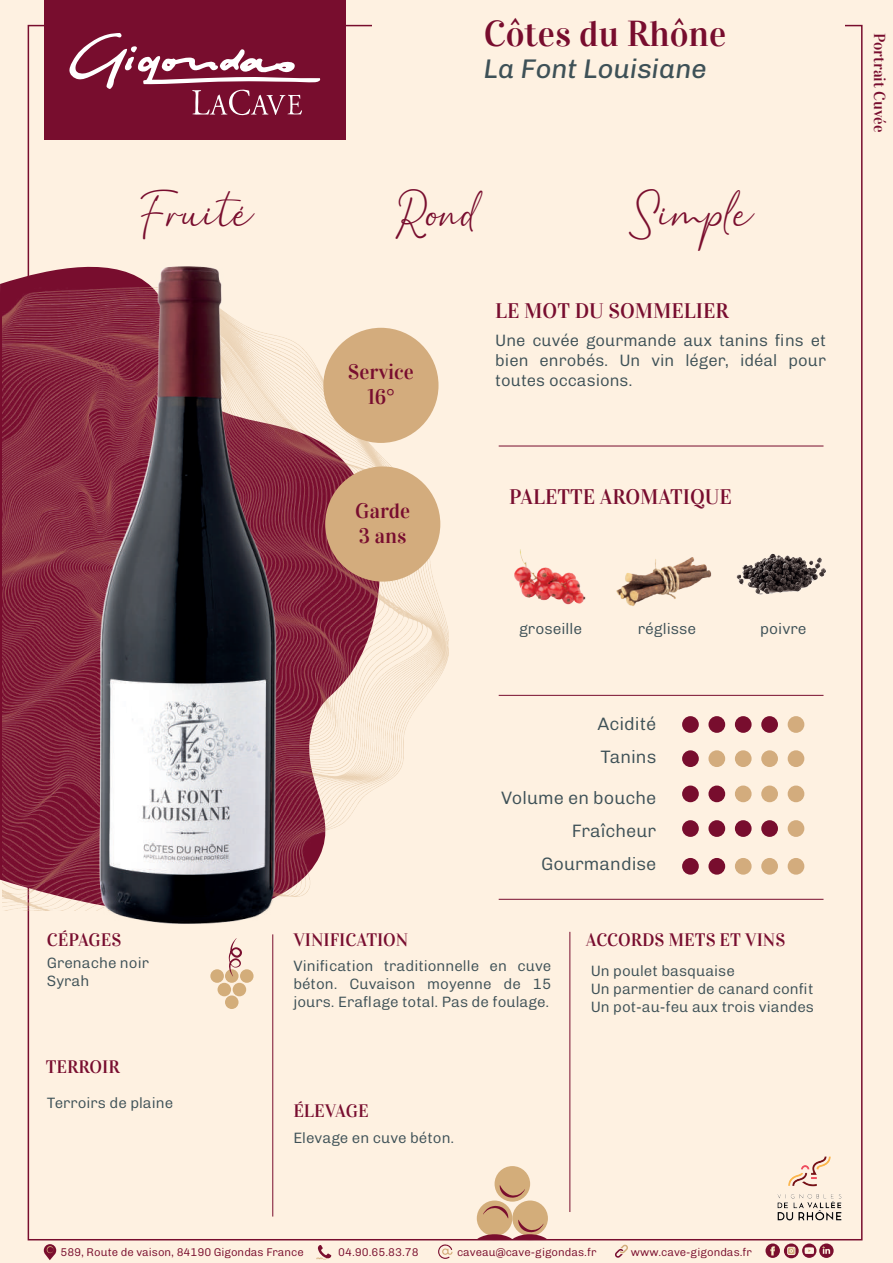
<style>
.page{position:relative;width:893px;height:1263px;background:#fef1e1}
.page>*{position:absolute;margin:0;border:0;box-sizing:border-box;transform-origin:0 0}
.t1{font:36px "Vidaloka";color:#780d2e}
.t2{font:31.5px "Balista";color:#780d2e}
.t3{font:31.5px "Balista";color:#7a0e2e}
.t4{font:italic 27px "Chivo";color:#3e5157}
.t5{font:21px/25.2px "Vidaloka";color:#780d2f;text-align:center}
.t6{font:18px "Vidaloka";color:#780d2f}
.t7{font:300 18px/32.5px "Chivo";color:#3e5157;text-align:right}
.t8{font:300 16.5px/19.8px "Chivo";color:#3e5157;text-align:justify}
.t9{font:15.9px "Vidaloka";color:#780d2e}
.t10{font:300 15.45px "Chivo";color:#3e5157}
.t11{font:300 15px/18px "Chivo";color:#3e5157}
.t12{font:300 11.25px "Chivo";color:#7a0e2e}
</style>
<div class="page">
<img style="left:401px;top:331px;width:47px;height:437px">
<hr style="left:499px;top:446px;width:324px;height:1px;background:#780d2e">
<hr style="left:499px;top:695px;width:324px;height:1px;background:#780d2e">
<hr style="left:499px;top:899px;width:324px;height:1px;background:#780d2e">
<div style="left:682px;top:716px;width:17px;height:17px;background:#780d2e;border-radius:50%"></div>
<div style="left:708px;top:716px;width:17px;height:17px;background:#780d2e;border-radius:50%"></div>
<div style="left:735px;top:716px;width:17px;height:17px;background:#780d2e;border-radius:50%"></div>
<div style="left:761px;top:716px;width:17px;height:17px;background:#780d2e;border-radius:50%"></div>
<div style="left:788px;top:716px;width:16px;height:17px;background:#d3ac7d;border-radius:50%"></div>
<div style="left:682px;top:750px;width:17px;height:17px;background:#780d2e;border-radius:50%"></div>
<div style="left:708px;top:750px;width:17px;height:17px;background:#d3ac7d;border-radius:50%"></div>
<div style="left:735px;top:750px;width:17px;height:17px;background:#d3ac7d;border-radius:50%"></div>
<div style="left:761px;top:750px;width:17px;height:17px;background:#d3ac7d;border-radius:50%"></div>
<div style="left:788px;top:750px;width:16px;height:17px;background:#d3ac7d;border-radius:50%"></div>
<div style="left:682px;top:785px;width:17px;height:17px;background:#780d2e;border-radius:50%"></div>
<div style="left:708px;top:785px;width:17px;height:17px;background:#780d2e;border-radius:50%"></div>
<div style="left:735px;top:785px;width:17px;height:17px;background:#d3ac7d;border-radius:50%"></div>
<div style="left:761px;top:785px;width:17px;height:17px;background:#d3ac7d;border-radius:50%"></div>
<div style="left:788px;top:785px;width:16px;height:17px;background:#d3ac7d;border-radius:50%"></div>
<div style="left:682px;top:820px;width:17px;height:17px;background:#780d2e;border-radius:50%"></div>
<div style="left:708px;top:820px;width:17px;height:17px;background:#780d2e;border-radius:50%"></div>
<div style="left:735px;top:820px;width:17px;height:17px;background:#780d2e;border-radius:50%"></div>
<div style="left:761px;top:820px;width:17px;height:17px;background:#780d2e;border-radius:50%"></div>
<div style="left:788px;top:820px;width:16px;height:17px;background:#d3ac7d;border-radius:50%"></div>
<div style="left:682px;top:858px;width:17px;height:17px;background:#780d2e;border-radius:50%"></div>
<div style="left:708px;top:858px;width:17px;height:17px;background:#780d2e;border-radius:50%"></div>
<div style="left:735px;top:858px;width:17px;height:17px;background:#d3ac7d;border-radius:50%"></div>
<div style="left:761px;top:858px;width:17px;height:17px;background:#d3ac7d;border-radius:50%"></div>
<div style="left:788px;top:858px;width:16px;height:17px;background:#d3ac7d;border-radius:50%"></div>
<div style="left:44px;top:0;width:302px;height:139px;background:#780d2e"></div>
<hr style="left:272px;top:934px;width:1px;height:282px;background:#780d2e">
<hr style="left:569px;top:932px;width:1px;height:280px;background:#780d2e">
<div style="left:323px;top:328px;width:115px;height:115px;background:#d3ac7d;border-radius:50%"></div>
<svg style="left:69px;top:33px;width:252px;height:83px"></svg>
<div style="left:325px;top:466px;width:115px;height:116px;background:#d3ac7d;border-radius:50%"></div>
<svg style="left:44px;top:1244px;width:12px;height:16px"></svg>
<svg style="left:438px;top:1244px;width:15px;height:15px"></svg>
<svg style="left:615px;top:1244px;width:13px;height:14px"></svg>
<svg style="left:316px;top:1245px;width:15px;height:14px"></svg>
<svg style="left:765px;top:1243px;width:69px;height:15px"></svg>
<div style="left:477px;top:1200px;width:35px;height:36px;background:#d3ad7a;border-radius:50%"></div>
<svg style="left:512px;top:1200px;width:36px;height:36px"></svg>
<div style="left:495px;top:1166px;width:35px;height:36px;background:#d3ad7a;border-radius:50%"></div>
<svg style="left:499px;top:1185px;width:26px;height:13px"></svg>
<svg style="left:477px;top:1206px;width:70px;height:34px"></svg>
<div style="left:210px;top:969px;width:14px;height:14px;background:#d3ad7a;border-radius:50%"></div>
<div style="left:225px;top:969px;width:14px;height:14px;background:#d3ad7a;border-radius:50%"></div>
<div style="left:240px;top:969px;width:14px;height:14px;background:#d3ad7a;border-radius:50%"></div>
<div style="left:218px;top:983px;width:13px;height:13px;background:#d3ad7a;border-radius:50%"></div>
<div style="left:233px;top:983px;width:13px;height:13px;background:#d3ad7a;border-radius:50%"></div>
<div style="left:225px;top:995px;width:14px;height:14px;background:#d3ad7a;border-radius:50%"></div>
<svg style="left:229px;top:938px;width:13px;height:38px"></svg>
<img style="left:758px;top:1156px;width:103px;height:84px">
<img style="left:514px;top:549px;width:72px;height:56px">
<img style="left:616px;top:557px;width:83px;height:49px">
<img style="left:699px;top:517px;width:164px;height:109px">
<img style="left:0;top:251px;width:401px;height:680px">
<h1 class="t1" style="left:484px;top:12px;width:244px">Côtes du Rhône</h1>
<h3 class="t4" style="left:484px;top:48px;width:224px">La Font Louisiane</h3>
<h2 class="t2" style="left:139px;top:196px;width:116px">Fruité</h2>
<h2 class="t2" style="left:395px;top:196px;width:87px">Rond</h2>
<h2 class="t3" style="left:628px;top:196px;width:128px">Simple</h2>
<h3 class="t5" style="left:348px;top:359px;width:68px">Service<br>16°</h3>
<h3 class="t5" style="left:355px;top:498px;width:56px;text-align:left">Garde<br>3 ans</h3>
<p class="t6" style="left:47px;top:929px;width:76px">CÉPAGES</p>
<p class="t6" style="left:293px;top:929px;width:116px">VINIFICATION</p>
<h3 class="t5" style="left:495px;top:299px;width:235px">LE MOT DU SOMMELIER</h3>
<p class="t8" style="left:495px;top:330px;width:332px">Une cuvée gourmande aux tanins fins et bien enrobés. Un vin léger, idéal pour toutes occasions.</p>
<h3 class="t5" style="left:509px;top:484px;width:224px">PALETTE AROMATIQUE</h3>
<p class="t10" style="left:519px;top:617px;width:65px">groseille</p>
<p class="t10" style="left:638px;top:617px;width:60px">réglisse</p>
<p class="t10" style="left:760px;top:617px;width:48px">poivre</p>
<p class="t7" style="left:597px;top:707px;width:60px">Acidité</p>
<p class="t7" style="left:600px;top:740px;width:58px">Tanins</p>
<p class="t7" style="left:501px;top:780px;width:157px">Volume en bouche</p>
<p class="t7" style="left:541px;top:814px;width:117px">Fraîcheur<br>Gourmandise</p>
<p class="t6" style="left:586px;top:929px;width:201px">ACCORDS METS ET VINS</p>
<p class="t11" style="left:47px;top:953px;width:104px">Grenache noir<br>Syrah</p>
<p class="t11" style="left:293px;top:956px;width:259px;text-align:justify">Vinification traditionnelle en cuve béton. Cuvaison moyenne de 15 jours. Eraflage total. Pas de foulage.</p>
<p class="t11" style="left:591px;top:961px;width:225px">Un poulet basquaise<br>Un parmentier de canard confit<br>Un pot-au-feu aux trois viandes</p>
<p class="t6" style="left:46px;top:1055px;width:76px">TERROIR</p>
<p class="t11" style="left:47px;top:1093px;width:128px">Terroirs de plaine</p>
<p class="t6" style="left:293px;top:1100px;width:77px">ÉLEVAGE</p>
<p class="t11" style="left:293px;top:1128px;width:162px">Elevage en cuve béton.</p>
<p class="t12" style="left:60px;top:1243px;width:245px">589, Route de vaison, 84190 Gigondas France</p>
<p class="t12" style="left:338px;top:1243px;width:82px">04.90.65.83.78</p>
<p class="t12" style="left:457px;top:1243px;width:141px">caveau@cave-gigondas.fr</p>
<p class="t12" style="left:631px;top:1243px;width:123px">www.cave-gigondas.fr</p>
<p class="t9" style="left:889px;top:33px;width:101px;rotate:90deg">Portrait Cuvée</p>
</div>
